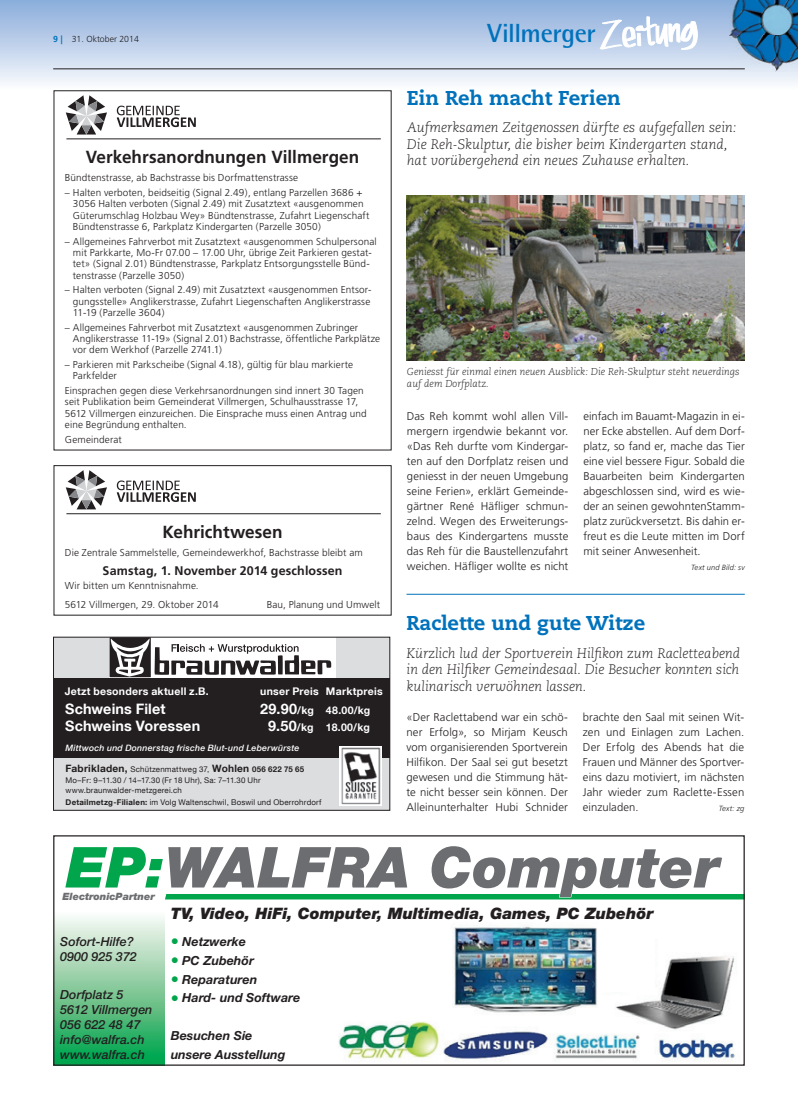
<style>
.page{position:relative;width:798px;height:1117px;background:#fff}
.page>*{position:absolute;margin:0;border:0;box-sizing:border-box;transform-origin:0 0}
.t1{font:italic 900 56.5px "Helvetica Neue";color:#6c6d70}
.t2{font:700 26.25px "Rotis Semi Sans";letter-spacing:-.02em;color:#0072bc}
.t3{font:800 20px "Caecilia";color:#0072bc}
.t4{font:700 17.5px "Frutiger";color:#231f20}
.t5{font:italic 900 15.75px "Helvetica Neue";color:#231f20}
.t6{font:700 14.38px "Helvetica Neue LT Com";letter-spacing:.01em;color:#fff}
.t7{font:italic 300 13.75px/16.5px "Caecilia";color:#231f20}
.t8{font:italic 500 12.5px/15px "Helvetica Neue";color:#231f20}
.t9{font:italic 700 12.5px/18.8px "Helvetica Neue";color:#231f20}
.t10{font:700 12.5px "Frutiger";letter-spacing:.01em;color:#231f20}
.t11{font:300 11.25px/15px "Frutiger";letter-spacing:.01em;color:#231f20;text-align:justify}
.t12{font:700 10.5px "Helvetica Neue LT Com";letter-spacing:.02em;color:#fff}
.t13{font:700 10.12px "Helvetica Neue LT Com";letter-spacing:.025em;color:#231f20}
.t14{font:italic 900 10.12px "Helvetica Neue";color:#6c6d70}
.t15{font:300 10px/11.2px "Frutiger";letter-spacing:.01em;color:#231f20}
.t16{font:italic 300 10px/12px "Caecilia";color:#231f20}
.t17{font:italic 500 8.75px "Helvetica Neue LT Com";letter-spacing:.025em;color:#fff}
.t18{font:300 8.75px "Frutiger";color:#231f20}
.t19{font:7.88px/10.8px "Helvetica Neue LT Com";letter-spacing:.025em;color:#231f20}
.t20{font:italic 300 7.5px "Frutiger";letter-spacing:.02em;color:#231f20}
.s1{font-weight:700;color:#0072bc}
.s2{font-family:"Myriad";font-weight:700;color:#0072bc}
.s3{font-size:14.38px}
.s4{font-weight:400;font-size:7.88px}
.s5{font-size:7.88px}
.s6{font-weight:700}
.s7{color:#00a54c}
.s8{font-size:16.25px;color:#00a54c}
</style>
<div class="page">
<svg style="left:0;top:0;width:797px;height:83px"></svg>
<svg style="left:600px;top:12px;width:97px;height:45px"></svg>
<img style="left:728px;top:0;width:69px;height:71px">
<hr style="left:53px;top:69px;width:691px;height:1px;background:#231f20">
<svg style="left:55px;top:917px;width:110px;height:146px"></svg>
<div style="left:165px;top:894px;width:577px;height:5px;background:#00a54c"></div>
<div style="left:53px;top:835px;width:691px;height:230px;border:1px solid #231f20"></div>
<img style="left:338px;top:1021px;width:397px;height:41px">
<img style="left:587px;top:956px;width:148px;height:75px">
<div style="left:587px;top:939px;width:67px;height:52px;background:#fff"></div>
<img style="left:454px;top:926px;width:146px;height:88px">
<img style="left:407px;top:195px;width:337px;height:165px">
<hr style="left:406px;top:594px;width:338px;height:1px;background:#0072bc">
<hr style="left:66px;top:138px;width:314px;height:1px;background:#231f20">
<svg style="left:117px;top:106px;width:79px;height:21px"></svg>
<svg style="left:66px;top:95px;width:41px;height:39px"></svg>
<div style="left:54px;top:465px;width:337px;height:150px;border:1px solid #231f20"></div>
<hr style="left:66px;top:513px;width:314px;height:1px;background:#231f20">
<svg style="left:117px;top:480px;width:79px;height:22px"></svg>
<svg style="left:66px;top:470px;width:41px;height:39px"></svg>
<div style="left:53px;top:636px;width:337px;height:174px;background:#dcdddf"></div>
<div style="left:109px;top:636px;width:226px;height:42px;background:linear-gradient(to bottom,#fff,#f9f9f9)"></div>
<div style="left:109px;top:637px;width:42px;height:40px;background:#231f20"></div>
<svg style="left:111px;top:638px;width:220px;height:38px"></svg>
<div style="left:53px;top:678px;width:337px;height:79px;background:#231f20"></div>
<div style="left:339px;top:746px;width:43px;height:59px;background:#fff"></div>
<img style="left:341px;top:747px;width:40px;height:58px">
<p class="t18" style="left:53px;top:34px;width:87px"><span class="s1">9</span> <span class="s2">|</span> 31. Oktober 2014</p>
<h2 class="t2" style="left:487px;top:17px;width:110px">Villmerger</h2>
<h3 class="t4" style="left:86px;top:147px;width:275px">Verkehrsanordnungen Villmergen</h3>
<p class="t15" style="left:65px;top:172px;width:235px">Bündtenstrasse, ab Bachstrasse bis Dorfmattenstrasse</p>
<p class="t15" style="left:73px;top:187px;width:298px;text-indent:-8px">– Halten verboten, beidseitig (Signal 2.49), entlang Parzellen 3686 + 3056 Halten verboten (Signal 2.49) mit Zusatztext «ausgenommen Güterumschlag Holzbau Wey» Bündtenstrasse, Zufahrt Liegenschaft Bündtenstrasse 6, Parkplatz Kindergarten (Parzelle 3050)</p>
<p class="t15" style="left:73px;top:236px;width:305px;text-indent:-8px">– Allgemeines Fahrverbot mit Zusatztext «ausgenommen Schulpersonal mit Parkkarte, Mo-Fr 07.00 – 17.00 Uhr, übrige Zeit Parkieren gestat&shy;tet» (Signal 2.01) Bündtenstrasse, Parkplatz Entsorgungsstelle Bünd&shy;tenstrasse (Parzelle 3050)</p>
<p class="t15" style="left:73px;top:284px;width:300px;text-align:justify;text-indent:-8px">– Halten verboten (Signal 2.49) mit Zusatztext «ausgenommen Entsor&shy;gungsstelle» Anglikerstrasse, Zufahrt Liegenschaften Anglikerstrasse 11-19 (Parzelle 3604)</p>
<p class="t15" style="left:73px;top:321px;width:309px;text-indent:-8px">– Allgemeines Fahrverbot mit Zusatztext «ausgenommen Zubringer<br>Anglikerstrasse 11-19» (Signal 2.01) Bachstrasse, öffentliche Park plätze vor dem Werkhof (Parzelle 2741.1)</p>
<p class="t15" style="left:73px;top:359px;width:281px;text-indent:-8px">– Parkieren mit Parkscheibe (Signal 4.18), gültig für blau markierte<br>Parkfelder</p>
<p class="t15" style="left:65px;top:385px;width:303px">Einsprachen gegen diese Verkehrsanordnungen sind innert 30 Tagen seit Publikation beim Gemeinderat Villmergen, Schulhausstrasse 17, 5612 Villmergen einzureichen. Die Einsprache muss einen Antrag und eine Begründung enthalten.</p>
<p class="t15" style="left:65px;top:433px;width:58px">Gemeinderat</p>
<h3 class="t4" style="left:162px;top:521px;width:121px">Kehrichtwesen</h3>
<p class="t15" style="left:65px;top:547px;width:299px">Die Zentrale Sammelstelle, Gemeindewerkhof, Bachstrasse bleibt am</p>
<p class="t10" style="left:102px;top:562px;width:241px">Samstag, 1. November 2014 geschlossen</p>
<p class="t15" style="left:65px;top:576px;width:155px;line-height:18.4px">Wir bitten um Kenntnisnahme.<br>5612 Villmergen, 29. Oktober 2014</p>
<p class="t15" style="left:267px;top:598px;width:115px">Bau, Planung und Umwelt</p>
<p class="t12" style="left:65px;top:684px;width:145px">Jetzt besonders aktuell z.B.</p>
<p class="t12" style="left:260px;top:684px;width:124px">unser Preis Marktpreis</p>
<h3 class="t6" style="left:65px;top:700px;width:102px">Schweins Filet</h3>
<p class="t12" style="left:260px;top:704px;width:111px"><span class="s3">29.90</span>/kg 48.00/kg</p>
<h3 class="t6" style="left:65px;top:716px;width:136px">Schweins Voressen</h3>
<p class="t12" style="left:268px;top:720px;width:103px"><span class="s3">9.50</span>/kg 18.00/kg</p>
<p class="t17" style="left:65px;top:742px;width:235px">Mittwoch und Donnerstag frische Blut-und Leberwürste</p>
<p class="t13" style="left:65px;top:761px;width:240px">Fabrikladen, <span class="s4">Schützenmattweg 37,</span> Wohlen <span class="s5">056 622 75 65</span></p>
<p class="t19" style="left:65px;top:774px;width:197px">Mo–Fr: 9–11.30 / 14–17.30 (Fr 18 Uhr), Sa: 7–11.30 Uhr www.braunwalder-metzgerei.ch</p>
<p class="t19" style="left:66px;top:796px;width:257px"><span class="s6">Detailmetzg-Filialen:</span> im Volg Waltenschwil, Boswil und Oberrohrdorf</p>
<h3 class="t3" style="left:407px;top:86px;width:215px">Ein Reh macht Ferien</h3>
<h3 class="t7" style="left:407px;top:119px;width:331px">Aufmerksamen Zeitgenossen dürfte es aufgefallen sein:<br>Die Reh-Skulptur, die bisher beim Kindergarten stand, hat vorübergehend ein neues Zuhause erhalten.</h3>
<p class="t16" style="left:407px;top:366px;width:334px">Geniesst für einmal einen neuen Ausblick: Die Reh-Skulptur steht neuerdings auf dem Dorfplatz.</p>
<p class="t11" style="left:407px;top:409px;width:163px">Das Reh kommt wohl allen Vill&shy;mergern irgendwie bekannt vor. «Das Reh durfte vom Kindergar&shy;ten auf den Dorfplatz reisen und geniesst in der neuen Umgebung seine Ferien», erklärt Gemeinde&shy;gärtner René Häfliger schmun&shy;zelnd. Wegen des Erweiterungs&shy;baus des Kindergartens musste das Reh für die Baustellenzufahrt weichen. Häfliger wollte es nicht</p>
<p class="t11" style="left:583px;top:409px;width:163px">einfach im Bauamt-Magazin in ei&shy;ner Ecke abstellen. Auf dem Dorf&shy;platz, so fand er, mache das Tier eine viel bessere Figur. Sobald die Bauarbeiten beim Kindergarten abgeschlossen sind, wird es wie&shy;der an seinen gewohntenStamm&shy;platz zurückversetzt. Bis dahin er&shy;freut es die Leute mitten im Dorf mit seiner Anwesenheit.</p>
<p class="t20" style="left:690px;top:563px;width:55px">Text und Bild: sv</p>
<h3 class="t3" style="left:406px;top:611px;width:240px">Raclette und gute Witze</h3>
<h3 class="t7" style="left:406px;top:644px;width:335px;text-align:justify">Kürzlich lud der Sportverein Hilfikon zum Racletteabend in den Hilfiker Gemeindesaal. Die Besucher konnten sich kulinarisch verwöhnen lassen.</h3>
<p class="t11" style="left:406px;top:709px;width:163px">«Der Raclettabend war ein schö&shy;ner Erfolg», so Mirjam Keusch vom organisierenden Sportverein Hilfikon. Der Saal sei gut besetzt gewesen und die Stimmung hät&shy;te nicht besser sein können. Der Alleinunterhalter Hubi Schnider</p>
<p class="t11" style="left:582px;top:709px;width:163px">brachte den Saal mit seinen Wit&shy;zen und Einlagen zum Lachen.<br>Der Erfolg des Abends hat die Frauen und Männer des Sportver&shy;eins dazu motiviert, im nächsten Jahr wieder zum Raclette-Essen einzuladen.</p>
<p class="t20" style="left:718px;top:803px;width:27px">Text: zg</p>
<h1 class="t1" style="left:66px;top:832px;width:658px"><span class="s7">EP:</span>Walfra Computer</h1>
<h3 class="t5" style="left:171px;top:903px;width:485px">TV, Video, Hifi, Computer, Multimedia, Games, PC Zubehör</h3>
<p class="t8" style="left:60px;top:934px;width:78px">Sofort-Hilfe?<br>0900 925 372</p>
<p class="t8" style="left:60px;top:986px;width:94px">Dorfplatz 5<br>5612 Villmergen<br>056 622 48 47 info@walfra.ch www.walfra.ch</p>
<p class="t14" style="left:62px;top:889px;width:95px">ElectronicPartner</p>
<p class="t9" style="left:171px;top:931px;width:77px"><span class="s8">•</span> Netzwerke</p>
<p class="t9" style="left:171px;top:950px;width:85px"><span class="s8">•</span> PC Zubehör</p>
<p class="t9" style="left:171px;top:969px;width:88px"><span class="s8">•</span> Reparaturen</p>
<p class="t9" style="left:171px;top:987px;width:131px"><span class="s8">•</span> Hard- und Software</p>
<p class="t9" style="left:171px;top:1025px;width:116px">Besuchen Sie unsere Ausstellung</p>
</div>
